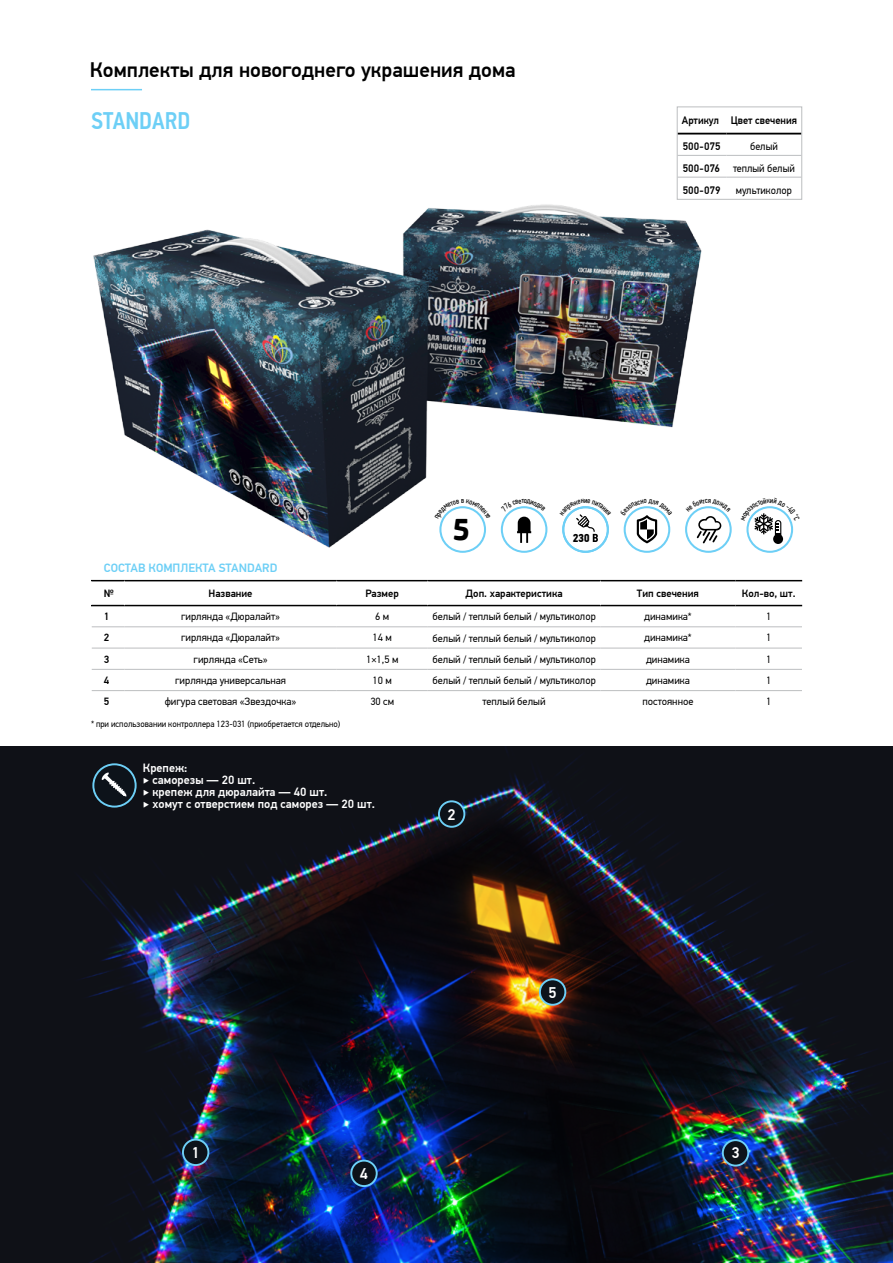
<style>
.page{position:relative;width:893px;height:1263px;background:#fff}
.page>*{position:absolute;margin:0;border:0;box-sizing:border-box;transform-origin:0 0}
.t1{font:700 31.35px "PF Square Sans Pro";color:#000;scale:.91 1}
.t2{font:500 24px "PF Din Text Cond Pro";color:#6dcff6}
.t3{font:500 21px "PF Din Text Pro";color:#000}
.t4{font:500 15.45px "PF Din Text Pro";color:#fff}
.t5{font:500 12px/12px "PF Din Text Pro";color:#fff}
.t6{font:500 12px "PF Din Text Pro";color:#6dcff6}
.t7{font:700 11.55px "PF Din Text Cond Pro";color:#000;scale:1.05 1}
.t8{font:10.8px/21.8px "PF Din Text Pro";color:#000;scale:.95 1}
.t9{font:500 10.8px "PF Din Text Pro";color:#000;scale:.95 1}
.t10{font:10.5px "PF Din Text Pro";color:#000}
.t11{font:500 10.5px "PF Din Text Pro";color:#000}
.t12{font:9px "PF Din Text Pro";color:#000;scale:.95 1}
.s1{font-weight:500}
.s2{font-size:10.8px}
</style>
<div class="page">
<hr style="left:91px;top:89px;width:51px;height:1px;background:#6dcff6">
<img style="left:93px;top:196px;width:609px;height:352px">
<img style="left:0;top:747px;width:893px;height:516px">
<div style="left:183px;top:1139px;width:25px;height:26px;background:#0d131a;border-radius:50%"></div>
<div style="left:182px;top:1138px;width:27px;height:28px;border:2px solid #6dcff6;border-radius:50%"></div>
<div style="left:723px;top:1140px;width:25px;height:25px;background:#0d131a;border-radius:50%"></div>
<div style="left:722px;top:1139px;width:27px;height:27px;border:2px solid #6dcff6;border-radius:50%"></div>
<div style="left:439px;top:801px;width:25px;height:26px;background:#0d131a;border-radius:50%"></div>
<div style="left:438px;top:800px;width:27px;height:28px;border:2px solid #6dcff6;border-radius:50%"></div>
<div style="left:351px;top:1160px;width:26px;height:26px;background:#0d131a;border-radius:50%"></div>
<div style="left:350px;top:1159px;width:28px;height:28px;border:2px solid #6dcff6;border-radius:50%"></div>
<div style="left:540px;top:979px;width:25px;height:26px;background:#0d131a;border-radius:50%"></div>
<div style="left:539px;top:978px;width:27px;height:28px;border:2px solid #6dcff6;border-radius:50%"></div>
<div style="left:677px;top:107px;width:125px;height:92px;background:#fff"></div>
<hr style="left:677px;top:133px;width:49px;height:2px;background:#000">
<hr style="left:726px;top:133px;width:75px;height:2px;background:#000">
<hr style="left:678px;top:155px;width:48px;height:1px;background:#bcbec0">
<hr style="left:726px;top:155px;width:75px;height:1px;background:#bcbec0">
<hr style="left:678px;top:177px;width:48px;height:1px;background:#bcbec0">
<hr style="left:726px;top:177px;width:75px;height:1px;background:#bcbec0">
<div style="left:677px;top:107px;width:125px;height:93px;border:1px solid #bcbec0"></div>
<hr style="left:91px;top:626px;width:33px;height:1px;background:#bcbec0">
<hr style="left:91px;top:648px;width:33px;height:1px;background:#bcbec0">
<hr style="left:91px;top:669px;width:33px;height:1px;background:#bcbec0">
<hr style="left:91px;top:690px;width:33px;height:1px;background:#bcbec0">
<hr style="left:600px;top:648px;width:135px;height:1px;background:#bcbec0">
<hr style="left:735px;top:648px;width:67px;height:1px;background:#bcbec0">
<hr style="left:600px;top:669px;width:135px;height:1px;background:#bcbec0">
<hr style="left:735px;top:669px;width:67px;height:1px;background:#bcbec0">
<hr style="left:600px;top:690px;width:135px;height:1px;background:#bcbec0">
<hr style="left:735px;top:690px;width:67px;height:1px;background:#bcbec0">
<hr style="left:124px;top:648px;width:213px;height:1px;background:#bcbec0">
<hr style="left:124px;top:669px;width:213px;height:1px;background:#bcbec0">
<hr style="left:124px;top:690px;width:213px;height:1px;background:#bcbec0">
<hr style="left:337px;top:648px;width:91px;height:1px;background:#bcbec0">
<hr style="left:428px;top:648px;width:172px;height:1px;background:#bcbec0">
<hr style="left:337px;top:669px;width:91px;height:1px;background:#bcbec0">
<hr style="left:428px;top:669px;width:172px;height:1px;background:#bcbec0">
<hr style="left:337px;top:690px;width:91px;height:1px;background:#bcbec0">
<hr style="left:428px;top:690px;width:172px;height:1px;background:#bcbec0">
<hr style="left:91px;top:605px;width:33px;height:1px;background:#000">
<hr style="left:124px;top:605px;width:213px;height:1px;background:#000">
<hr style="left:337px;top:605px;width:91px;height:1px;background:#000">
<hr style="left:428px;top:605px;width:172px;height:1px;background:#000">
<hr style="left:600px;top:605px;width:135px;height:1px;background:#000">
<hr style="left:735px;top:605px;width:67px;height:1px;background:#000">
<hr style="left:91px;top:580px;width:33px;height:1px;background:#000">
<hr style="left:124px;top:580px;width:213px;height:1px;background:#000">
<hr style="left:337px;top:580px;width:91px;height:1px;background:#000">
<hr style="left:428px;top:580px;width:172px;height:1px;background:#000">
<hr style="left:600px;top:580px;width:135px;height:1px;background:#000">
<hr style="left:124px;top:626px;width:213px;height:1px;background:#bcbec0">
<hr style="left:337px;top:626px;width:91px;height:1px;background:#bcbec0">
<hr style="left:428px;top:626px;width:172px;height:1px;background:#bcbec0">
<hr style="left:600px;top:626px;width:135px;height:1px;background:#bcbec0">
<hr style="left:735px;top:626px;width:67px;height:1px;background:#bcbec0">
<svg style="left:92px;top:763px;width:45px;height:44px;background:#293a44"></svg>
<svg style="left:435px;top:499px;width:55px;height:54px"></svg>
<svg style="left:501px;top:499px;width:46px;height:54px"></svg>
<svg style="left:685px;top:498px;width:118px;height:107px"></svg>
<svg style="left:620px;top:499px;width:52px;height:54px"></svg>
<svg style="left:560px;top:499px;width:51px;height:54px"></svg>
<h3 class="t3" style="left:90px;top:57px;width:427px">Комплекты для новогоднего украшения дома</h3>
<h2 class="t2" style="left:91px;top:106px;width:101px">STANDARD</h2>
<p class="t9" style="left:682px;top:114px;width:123px">Артикул Цвет свечения</p>
<p class="t9" style="left:683px;top:140px;width:41px">500-075</p>
<p class="t8" style="left:683px;top:136px;width:120px;text-indent:67px">белый<br><span class="s1">500-076</span> теплый белый<br><span class="s1">500-079</span></p>
<p class="t8" style="left:736px;top:179px;width:60px">мультиколор</p>
<h1 class="t1" style="left:453px;top:511px;width:20px">5</h1>
<p class="t7" style="left:573px;top:531px;width:18px">230</p>
<p class="t6" style="left:104px;top:561px;width:175px">СОСТАВ КОМПЛЕКТА STANDARD</p>
<p class="t11" style="left:104px;top:587px;width:12px">№</p>
<p class="t11" style="left:209px;top:587px;width:46px">Название</p>
<p class="t11" style="left:366px;top:587px;width:35px">Размер</p>
<p class="t11" style="left:466px;top:587px;width:99px">Доп. характеристика</p>
<p class="t11" style="left:637px;top:587px;width:64px">Тип свечения</p>
<p class="t11" style="left:742px;top:587px;width:55px">Кол-во, шт.</p>
<p class="t11" style="left:104px;top:610px;width:7px">1</p>
<p class="t10" style="left:181px;top:610px;width:101px">гирлянда «Дюралайт»</p>
<p class="t10" style="left:375px;top:610px;width:15px">6 м</p>
<p class="t10" style="left:432px;top:610px;width:165px">белый / теплый белый / <span class="s2">мультиколор</span></p>
<p class="t10" style="left:644px;top:610px;width:49px">динамика*</p>
<p class="t10" style="left:766px;top:610px;width:7px">1</p>
<p class="t11" style="left:104px;top:631px;width:7px">2</p>
<p class="t10" style="left:181px;top:632px;width:101px">гирлянда «Дюралайт»</p>
<p class="t10" style="left:373px;top:632px;width:21px">14 м</p>
<p class="t10" style="left:432px;top:632px;width:165px">белый / теплый белый / <span class="s2">мультиколор</span></p>
<p class="t10" style="left:644px;top:632px;width:49px">динамика*</p>
<p class="t10" style="left:766px;top:632px;width:7px">1</p>
<p class="t11" style="left:104px;top:653px;width:7px">3</p>
<p class="t10" style="left:194px;top:653px;width:75px">гирлянда «Сеть»</p>
<p class="t10" style="left:366px;top:653px;width:34px">1×1,5 м</p>
<p class="t10" style="left:432px;top:653px;width:165px">белый / теплый белый / <span class="s2">мультиколор</span></p>
<p class="t10" style="left:646px;top:653px;width:45px">динамика</p>
<p class="t10" style="left:766px;top:653px;width:7px">1</p>
<p class="t11" style="left:104px;top:674px;width:7px">4</p>
<p class="t10" style="left:175px;top:674px;width:112px">гирлянда универсальная</p>
<p class="t10" style="left:373px;top:674px;width:21px">10 м</p>
<p class="t10" style="left:432px;top:674px;width:165px">белый / теплый белый / <span class="s2">мультиколор</span></p>
<p class="t10" style="left:646px;top:674px;width:45px">динамика</p>
<p class="t10" style="left:766px;top:674px;width:7px">1</p>
<p class="t11" style="left:104px;top:695px;width:7px">5</p>
<p class="t10" style="left:165px;top:695px;width:133px">фигура световая «Звездочка»</p>
<p class="t10" style="left:370px;top:695px;width:25px">30 см</p>
<p class="t10" style="left:483px;top:695px;width:65px">теплый белый</p>
<p class="t10" style="left:642px;top:695px;width:52px">постоянное</p>
<p class="t10" style="left:766px;top:695px;width:7px">1</p>
<p class="t12" style="left:91px;top:718px;width:264px">* при использовании контроллера 123-031 (приобретается отдельно)</p>
<p class="t5" style="left:143px;top:762px;width:234px">Крепеж:<br>‣ саморезы — 20 шт.<br>‣ крепеж для дюралайта — 40 шт.<br>‣ хомут с отверстием под саморез — 20 шт.</p>
<h3 class="t4" style="left:448px;top:805px;width:10px">2</h3>
<h3 class="t4" style="left:549px;top:983px;width:10px">5</h3>
<h3 class="t4" style="left:192px;top:1143px;width:10px">1</h3>
<h3 class="t4" style="left:731px;top:1143px;width:10px">3</h3>
<h3 class="t4" style="left:360px;top:1164px;width:10px">4</h3>
</div>
